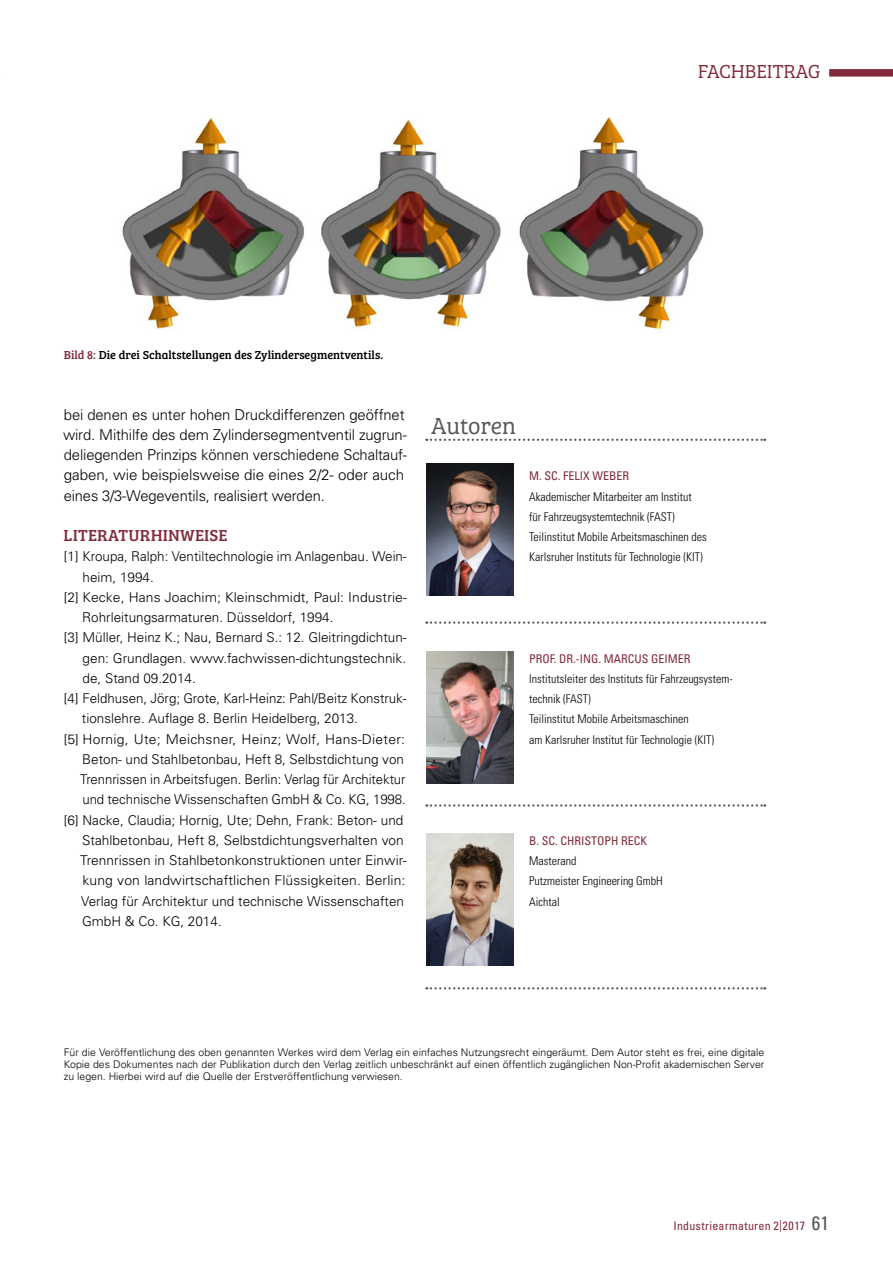
<style>
.page{position:relative;width:893px;height:1263px;background:#fff}
.page>*{position:absolute;margin:0;border:0;box-sizing:border-box;transform-origin:0 0}
.t1{font:24px "Bree Serif Lt";letter-spacing:-.005em;color:#575756}
.t2{font:19.5px "Bree Serif Lt";color:#822a3a}
.IA_1_Subline{font:16.5px "Bree Serif";letter-spacing:.005em;color:#822a3a}
.IA_Fliesstext{font:300 15px/20.2px "Univers";letter-spacing:-.01em;color:#000}
.IA_Literatur_Text{font:300 13.5px/20.2px "Univers";color:#000}
.IA_Autor_Ende{font:300 condensed 12px/20.2px "Univers";color:#000}
.IA_Autor_Ende-2{font:condensed 12px "Univers";color:#822a3a}
.IA_Bildunterschrift{font:12px "Bree Serif";color:#000}
.IA_Autor_Ende-3{font:condensed 12px "Univers";letter-spacing:.02em;color:#822a3a}
.IA_Literatur_Text-2{font:300 10.5px/12px "Univers";color:#000;text-align:justify}
.s1{color:#822a3a}
.s2{font-size:19.5px;color:#575756}
</style>
<div class="page">
<img style="left:519px;top:117px;width:185px;height:213px">
<img style="left:321px;top:120px;width:180px;height:208px">
<img style="left:122px;top:118px;width:183px;height:212px">
<svg style="left:426px;top:439px;width:339px;height:2px"></svg>
<svg style="left:426px;top:621px;width:339px;height:3px"></svg>
<svg style="left:426px;top:804px;width:339px;height:3px"></svg>
<svg style="left:426px;top:987px;width:339px;height:2px"></svg>
<img style="left:427px;top:464px;width:87px;height:131px">
<img style="left:427px;top:651px;width:87px;height:132px">
<img style="left:427px;top:834px;width:87px;height:132px">
<div style="left:829px;top:69px;width:64px;height:8px;background:#822a3a"></div>
<h2 class="t2" style="left:698px;top:57px;width:124px">FACHBEITRAG</h2>
<p class="IA_Bildunterschrift" style="left:64px;top:346px;width:321px"><span class="s1">Bild 8:</span> Die drei Schaltstellungen des Zylindersegmentventils.</p>
<p class="IA_Fliesstext" style="left:63px;top:404px;width:345px">bei denen es unter hohen Druckdifferenzen geöffnet wird. Mithilfe des dem Zylindersegmentventil zugrun&shy;deliegenden Prinzips können verschiedene Schaltauf&shy;gaben, wie beispielsweise die eines 2/2- oder auch eines 3/3-Wegeventils, realisiert werden.</p>
<p class="IA_1_Subline" style="left:64px;top:523px;width:165px">LITERATURHINWEISE</p>
<p class="IA_Literatur_Text" style="left:82px;top:546px;width:326px;text-indent:-19px">[1] Kroupa, Ralph: Ventiltechnologie im Anlagenbau. Wein&shy;heim, 1994.</p>
<p class="IA_Literatur_Text" style="left:82px;top:587px;width:326px;text-indent:-18px">[2] Kecke, Hans Joachim; Kleinschmidt, Paul: Industrie-<br>Rohrleitungsarmaturen. Düsseldorf, 1994.</p>
<p class="IA_Literatur_Text" style="left:83px;top:627px;width:326px;text-align:justify;text-indent:-19px">[3] Müller, Heinz K.; Nau, Bernard S.: 12. Gleitringdichtun&shy;gen: Grundlagen. www.fachwissen-dichtungstechnik. de, Stand 09.2014.</p>
<p class="IA_Literatur_Text" style="left:82px;top:688px;width:326px;text-indent:-18px">[4] Feldhusen, Jörg; Grote, Karl-Heinz: Pahl/Beitz Konstruk&shy;tionslehre. Auflage 8. Berlin Heidelberg, 2013.</p>
<p class="IA_Literatur_Text" style="left:80px;top:729px;width:327px;text-indent:-17px">[5] Hornig, Ute; Meichsner, Heinz; Wolf, Hans-Dieter:<br>Beton- und Stahlbetonbau, Heft 8, Selbstdichtung von Trennrissen in Arbeitsfugen. Berlin: Verlag für Architektur und technische Wissenschaften GmbH &amp; Co. KG, 1998.</p>
<p class="IA_Literatur_Text" style="left:80px;top:810px;width:328px;text-indent:-17px">[6] Nacke, Claudia; Hornig, Ute; Dehn, Frank: Beton- und Stahlbetonbau, Heft 8, Selbstdichtungsverhalten von Trennrissen in Stahlbetonkonstruktionen unter Einwir&shy;kung von landwirtschaftlichen Flüssigkeiten. Berlin:<br>Verlag für Architektur und technische Wissenschaften GmbH &amp; Co. KG, 2014.</p>
<p class="t1" style="left:431px;top:408px;width:86px">Autoren</p>
<p class="IA_Autor_Ende-2" style="left:529px;top:468px;width:101px">M. SC. FELIX WEBER</p>
<p class="IA_Autor_Ende" style="left:529px;top:486px;width:164px">Akademischer Mitarbeiter am Institut für Fahrzeugsystemtechnik (FAST)</p>
<p class="IA_Autor_Ende" style="left:529px;top:527px;width:179px">Teilinstitut Mobile Arbeitsmaschinen des<br>Karlsruher Instituts für Technologie (KIT)</p>
<p class="IA_Autor_Ende-2" style="left:529px;top:651px;width:163px">PROF. DR.-ING. MARCUS GEIMER</p>
<p class="IA_Autor_Ende" style="left:529px;top:668px;width:205px">Institutsleiter des Instituts für Fahrzeugsystem&shy;technik (FAST)</p>
<p class="IA_Autor_Ende" style="left:529px;top:709px;width:187px">Teilinstitut Mobile Arbeitsmaschinen<br>am Karlsruher Institut für Technologie (KIT)</p>
<p class="IA_Autor_Ende-2" style="left:529px;top:833px;width:120px">B. SC. CHRISTOPH RECK</p>
<p class="IA_Autor_Ende" style="left:529px;top:851px;width:49px">Masterand</p>
<p class="IA_Autor_Ende" style="left:529px;top:871px;width:135px">Putzmeister Engineering GmbH</p>
<p class="IA_Autor_Ende" style="left:529px;top:891px;width:32px">Aichtal</p>
<p class="IA_Literatur_Text-2" style="left:64px;top:1046px;width:702px">Für die Veröffentlichung des oben genannten Werkes wird dem Verlag ein einfaches Nutzungsrecht eingeräumt. Dem Autor steht es frei, eine digitale Kopie des Dokumentes nach der Publikation durch den Verlag zeitlich unbeschränkt auf einen öffentlich zugänglichen Non-Profit akademischen Server zu legen. Hierbei wird auf die Quelle der Erstveröffentlichung verwiesen.</p>
<p class="IA_Autor_Ende-3" style="left:673px;top:1218px;width:157px">Industriearmaturen 2|2017 <span class="s2">61</span></p>
</div>
